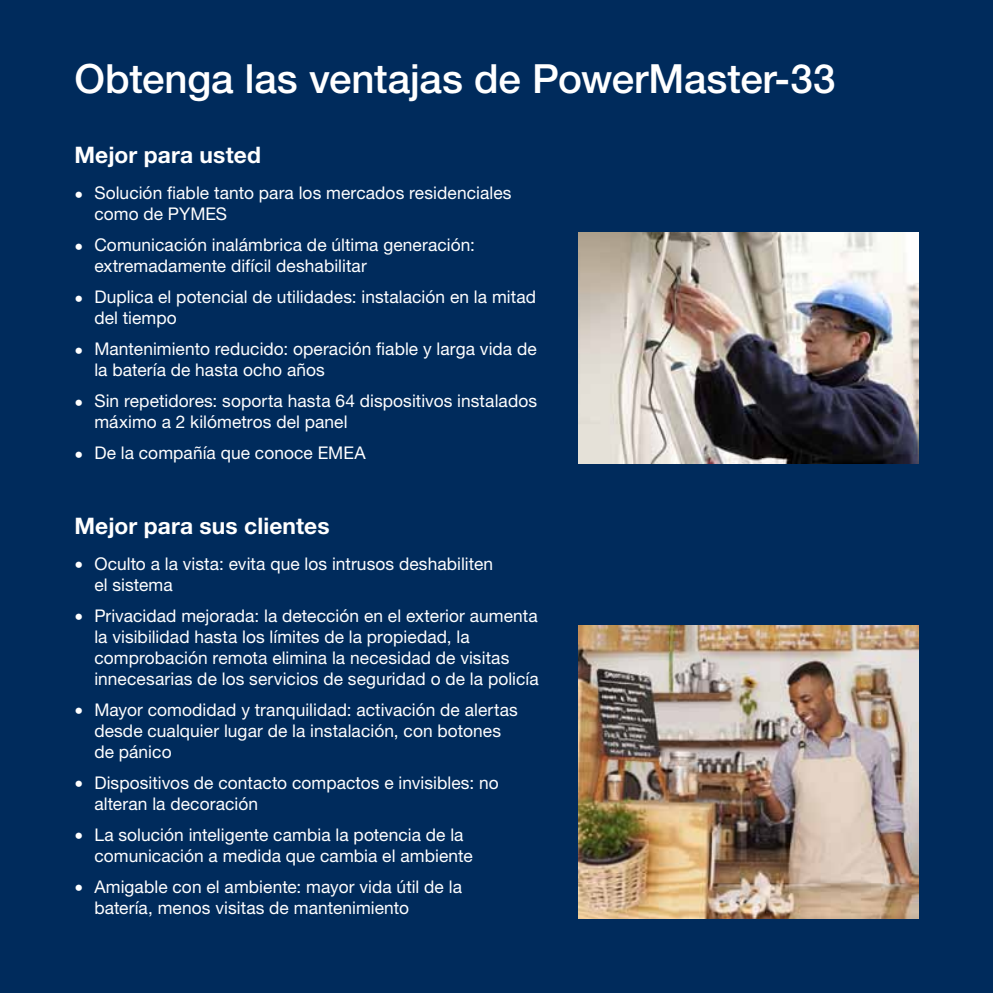
<style>
.page{position:relative;width:993px;height:993px;background:#fff}
.page>*{position:absolute;margin:0;border:0;box-sizing:border-box;transform-origin:0 0}
.t1{font:500 40.25px "Helvetica Neue LT Pro";color:#fff}
.t2{font:700 22.75px "Helvetica Neue LT Pro";letter-spacing:.005em;color:#fff}
.t3{font:17.5px/31px "Helvetica Neue LT Pro";letter-spacing:.005em;color:#fff}
</style>
<div class="page">
<div style="left:0;top:0;width:992px;height:992px;background:#002b5c"></div>
<img style="left:578px;top:232px;width:340px;height:231px">
<img style="left:578px;top:625px;width:340px;height:293px">
<h1 class="t1" style="left:74px;top:55px;width:762px">Obtenga las ventajas de PowerMaster-33</h1>
<h2 class="t2" style="left:74px;top:141px;width:188px">Mejor para usted</h2>
<p class="t3" style="left:94px;top:177px;width:418px">Solución fiable tanto para los mercados residenciales</p>
<p class="t3" style="left:74px;top:179px;width:10px">•</p>
<p class="t3" style="left:74px;top:231px;width:10px">•</p>
<p class="t3" style="left:74px;top:283px;width:10px">•</p>
<p class="t3" style="left:74px;top:334px;width:10px">•</p>
<p class="t3" style="left:74px;top:386px;width:10px">•</p>
<p class="t3" style="left:74px;top:438px;width:10px">•</p>
<p class="t3" style="left:94px;top:198px;width:382px">como de PYMES<br>Comunicación inalámbrica de última generación:</p>
<p class="t3" style="left:94px;top:250px;width:443px">extremadamente difícil deshabilitar<br>Duplica el potencial de utilidades: instalación en la mitad</p>
<p class="t3" style="left:94px;top:302px;width:444px">del tiempo<br>Mantenimiento reducido: operación fiable y larga vida de</p>
<p class="t3" style="left:94px;top:354px;width:444px">la batería de hasta ocho años<br>Sin repetidores: soporta hasta 64 dispositivos instalados</p>
<p class="t3" style="left:94px;top:406px;width:273px">máximo 2a kilómetros del panel<br>De la compañía que conoce EMEA</p>
<h2 class="t2" style="left:74px;top:511px;width:256px">Mejor para sus clientes</h2>
<p class="t3" style="left:94px;top:547px;width:400px">Oculto laa vista: evita que los intrusos deshabiliten</p>
<p class="t3" style="left:74px;top:549px;width:10px">•</p>
<p class="t3" style="left:74px;top:601px;width:10px">•</p>
<p class="t3" style="left:74px;top:695px;width:10px">•</p>
<p class="t3" style="left:74px;top:768px;width:10px">•</p>
<p class="t3" style="left:74px;top:820px;width:10px">•</p>
<p class="t3" style="left:74px;top:872px;width:10px">•</p>
<p class="t3" style="left:94px;top:568px;width:445px">el sistema<br>Privacidad mejorada la: detección en el exterior aumenta</p>
<p class="t3" style="left:94px;top:625px;width:446px;line-height:21px">la visibilidad hasta los límites de la propiedad la, comprobación remota elimina la necesidad de visitas innecesarias de los servicios de seguridad o de la policía</p>
<p class="t3" style="left:94px;top:693px;width:425px">Mayor comodidad y tranquilidad: activación de alertas</p>
<p class="t3" style="left:94px;top:719px;width:408px;line-height:21px">desde cualquier lugar de la instalación, con botones de pánico</p>
<p class="t3" style="left:94px;top:766px;width:405px">Dispositivos de contacto compactos e invisibles: no</p>
<p class="t3" style="left:94px;top:787px;width:370px">alteran la decoración<br>La solución inteligente cambia la potencia de la</p>
<p class="t3" style="left:94px;top:839px;width:380px">comunicación a medida que cambia el ambiente<br>Amigable con el ambiente: mayor vida útil de la</p>
<p class="t3" style="left:94px;top:891px;width:316px">batería, menos visitas de mantenimiento</p>
</div>
